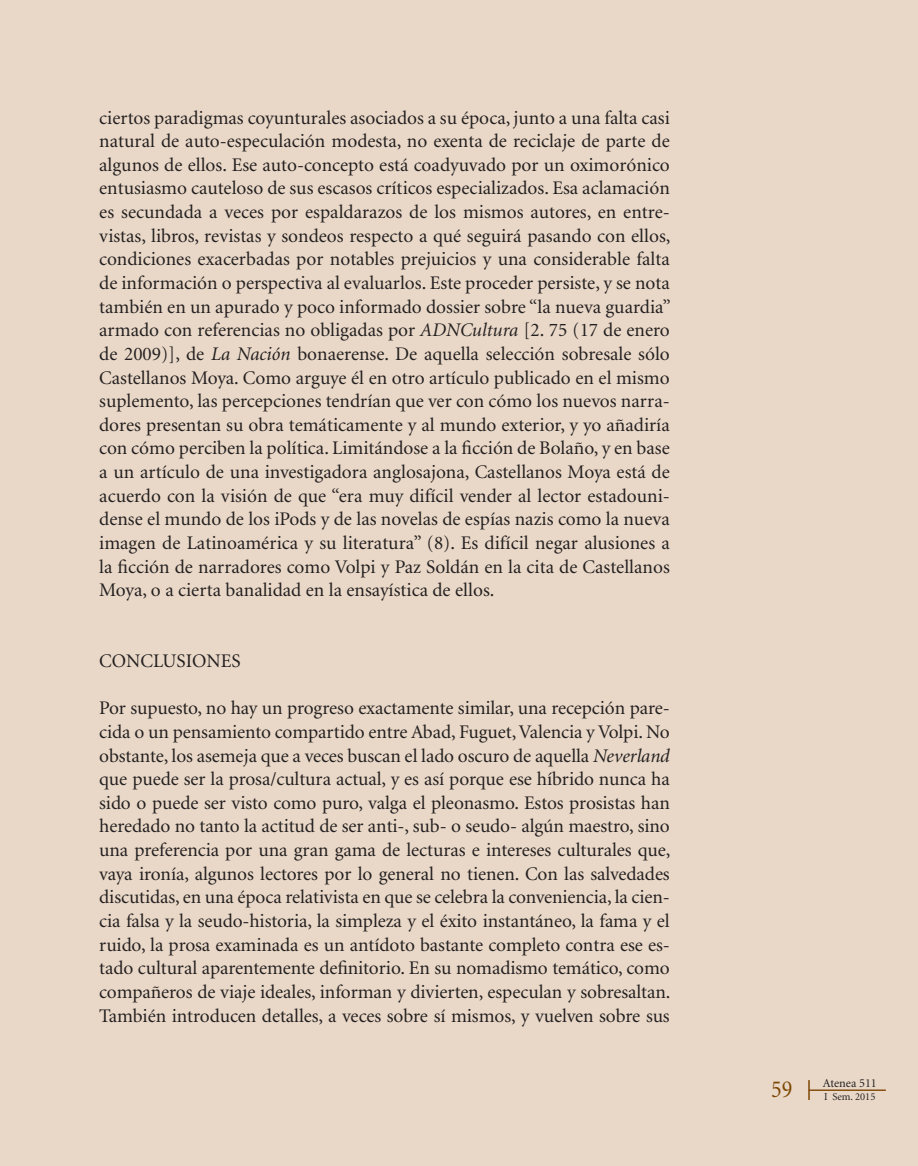
<style>
.page{position:relative;width:918px;height:1166px;background:#e9d8c7}
.page>*{position:absolute;margin:0;border:0;box-sizing:border-box;transform-origin:0 0}
.t1{font:24.5px "Minion";color:#7d4704;scale:.9 1}
.t2{font:19.25px/23.6px "Minion";color:#231f20;text-align:justify}
.t3{font:12.25px "Minion";color:#231f20}
.t4{font:10.5px "Minion";color:#231f20}
.s1{font-style:italic}
</style>
<div class="page">
<hr style="left:809px;top:1090px;width:76px;height:1px;background:#7d4704">
<svg style="left:808px;top:1080px;width:1px;height:20px"></svg>
<p class="t2" style="left:99px;top:106px;width:573px">ciertos paradigmas coyunturales asociados a su época, junto a una falta casi natural de auto-especulación modesta, no exenta de reciclaje de parte de algunos de ellos. Ese auto-concepto está coadyuvado por un oximorónico entusiasmo cauteloso de sus escasos críticos especializados. Esa aclamación es secundada a veces por espaldarazos de los mismos autores, en entre&shy;vistas, libros, revistas y sondeos respecto a qué seguirá pasando con ellos, condiciones exacerbadas por notables prejuicios y una considerable falta de información o perspectiva al evaluarlos. Este proceder persiste, y se nota también en un apurado y poco informado dossier sobre “la nueva guardia” armado con referencias no obligadas por <span class="s1">ADNCultura</span> [2. 75 (17 de enero de 2009)], de <span class="s1">La Nación</span> bonaerense. De aquella selección sobresale sólo Castellanos Moya. Como arguye él en otro artículo publicado en el mismo suplemento, las percepciones tendrían que ver con cómo los nuevos narra&shy;dores presentan su obra temáticamente y al mundo exterior, y yo añadiría con cómo perciben la política. Limitándose a la ficción de Bolaño, y en base a un artículo de una investigadora anglosajona, Castellanos Moya está de acuerdo con la visión de que “era muy difícil vender al lector estadouni&shy;dense el mundo de los iPods y de las novelas de espías nazis como la nueva imagen de Latinoamérica y su literatura” (8). Es difícil negar alusiones a la ficción de narradores como Volpi y Paz Soldán en la cita de Castellanos Moya, o a cierta banalidad en la ensayística de ellos.</p>
<p class="t2" style="left:99px;top:650px;width:143px">CONCLUSIONES</p>
<p class="t2" style="left:99px;top:697px;width:573px">Por supuesto, no hay un progreso exactamente similar, una recepción pare&shy;cida o un pensamiento compartido entre Abad, Fuguet, Valencia y Volpi. No obstante, los asemeja que a veces buscan el lado oscuro de aquella <span class="s1">Neverland </span>que puede ser la prosa/cultura actual, y es así porque ese híbrido nunca ha sido o puede ser visto como puro, valga el pleonasmo. Estos prosistas han heredado no tanto la actitud de ser anti-, sub- o seudo- algún maestro, sino una preferencia por una gran gama de lecturas e intereses culturales que, vaya ironía, algunos lectores por lo general no tienen. Con las salvedades discutidas, en una época relativista en que se celebra la conveniencia, la cien&shy;cia falsa y la seudo-historia, la simpleza y el éxito instantáneo, la fama y el ruido, la prosa examinada es un antídoto bastante completo contra ese es&shy;tado cultural aparentemente definitorio. En su nomadismo temático, como compañeros de viaje ideales, informan y divierten, especulan y sobresaltan.<br>También introducen detalles, a veces sobre sí mismos, y vuelven sobre sus</p>
<p class="t3" style="left:823px;top:1077px;width:56px">Atenea 511</p>
<p class="t1" style="left:771px;top:1077px;width:25px">59</p>
<p class="t4" style="left:824px;top:1091px;width:53px">I Sem. 2015</p>
</div>
